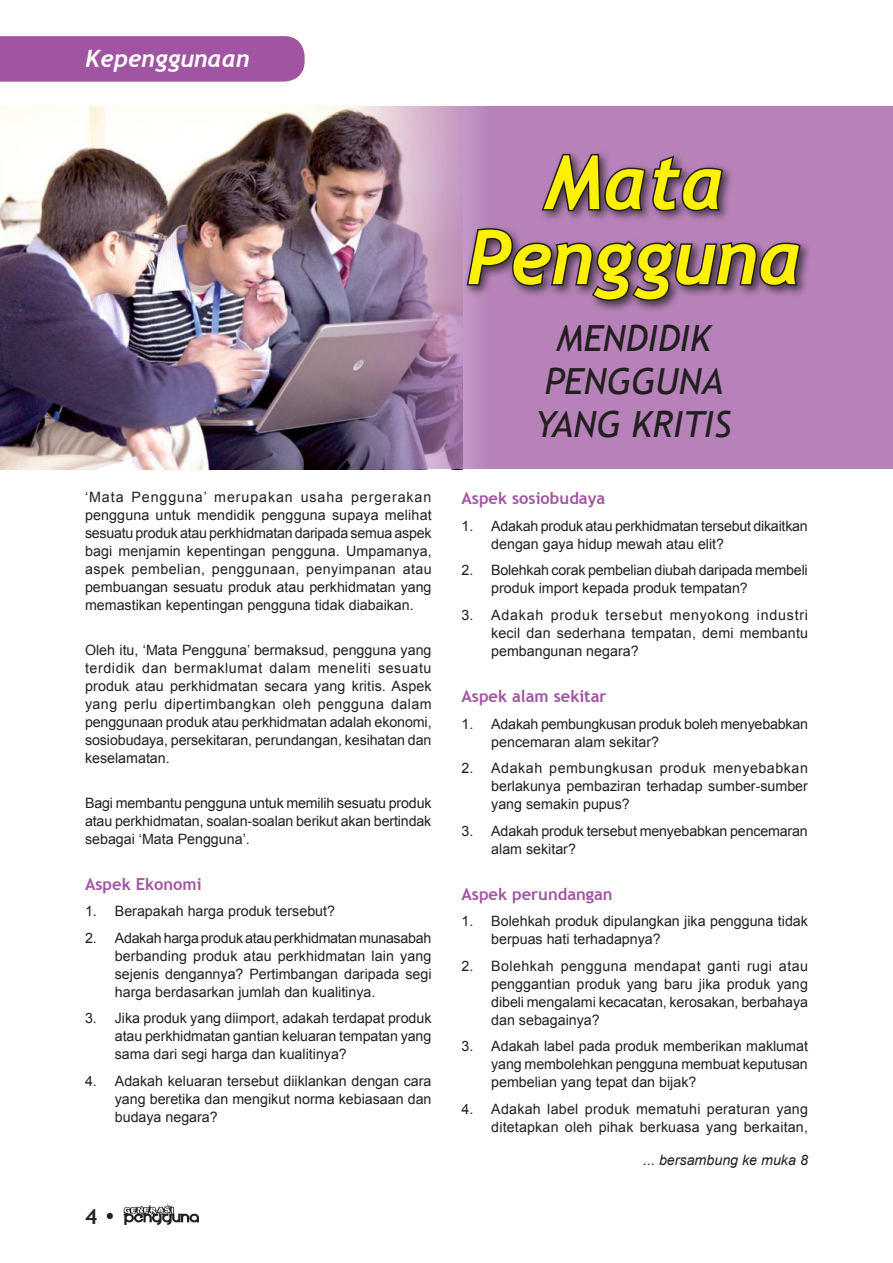
<style>
.page{position:relative;width:893px;height:1263px;background:#fff}
.page>*{position:absolute;margin:0;border:0;box-sizing:border-box;transform-origin:0 0}
.t1{font:italic 700 75px/75px "Trebuchet";color:#fff200;text-align:center}
.t2{font:italic 36px/43.2px "Trebuchet MS";color:#231f20;text-align:center}
.t3{font:italic 700 24px "Trebuchet";color:#fff}
.t4{font:700 21px "Trebuchet MS";color:#231f20}
.t5{font:700 16.5px "Trebuchet MS";color:#a154a1}
.t6{font:14.25px/18px "Arial";color:#231f20;text-align:justify}
.t7{font:italic 14.25px "Arial";color:#231f20}
.s1{font-family:"Square 721 BT"}
</style>
<div class="page">
<img style="left:0;top:106px;width:313px;height:363px">
<div style="left:0;top:36px;width:305px;height:46px;background:#a154a1"></div>
<svg style="left:313px;top:106px;width:580px;height:363px;background:#a87fa7"></svg>
<div style="left:463px;top:150px;width:430px;height:207px;background:#b782b9"></div>
<svg style="left:541px;top:153px;width:184px;height:60px"></svg>
<svg style="left:465px;top:227px;width:338px;height:76px"></svg>
<img style="left:123px;top:1204px;width:75px;height:20px">
<h3 class="t3" style="left:85px;top:43px;width:166px">Kepenggunaan</h3>
<p class="t6" style="left:85px;top:489px;width:348px">‘Mata Pengguna’ merupakan usaha pergerakan pengguna untuk mendidik pengguna supaya melihat sesuatu produk atau perkhidmatan daripada semua aspek bagi menjamin kepentingan pengguna. Umpamanya, aspek pembelian, penggunaan, penyimpanan atau pembuangan sesuatu produk atau perkhidmatan yang memastikan kepentingan pengguna tidak diabaikan.</p>
<p class="t6" style="left:85px;top:641px;width:348px">Oleh itu, ‘Mata Pengguna’ bermaksud, pengguna yang terdidik dan bermaklumat dalam meneliti sesuatu produk atau perkhidmatan secara yang kritis. Aspek yang perlu dipertimbangkan oleh pengguna dalam penggunaan produk atau perkhidmatan adalah ekonomi, sosiobudaya, persekitaran, perundangan, kesihatan dan keselamatan.</p>
<p class="t6" style="left:85px;top:794px;width:348px">Bagi membantu pengguna untuk memilih sesuatu produk atau perkhidmatan, soalan-soalan berikut akan bertindak sebagai ‘Mata Pengguna’.</p>
<p class="t5" style="left:85px;top:874px;width:118px">Aspek Ekonomi</p>
<p class="t6" style="left:85px;top:902px;width:251px">1. Berapakah harga produk tersebut?</p>
<p class="t6" style="left:115px;top:929px;width:318px;text-indent:-30px">2. Adakah harga produk atau perkhidmatan munasabah berbanding produk atau perkhidmatan lain yang sejenis dengannya? Pertimbangan daripada segi harga berdasarkan jumlah dan kualitinya.</p>
<p class="t6" style="left:115px;top:1009px;width:318px;text-indent:-30px">3. Jika produk yang diimport, adakah terdapat produk atau perkhidmatan gantian keluaran tempatan yang sama dari segi harga dan kualitinya?</p>
<p class="t6" style="left:115px;top:1072px;width:318px;text-indent:-30px">4. Adakah keluaran tersebut diiklankan dengan cara yang beretika dan mengikut norma kebiasaan dan budaya negara?</p>
<h3 class="t4" style="left:85px;top:1203px;width:33px">4 <span class="s1">•</span></h3>
<h1 class="t1" style="left:467px;top:145px;width:337px">Mata<br>Pengguna</h1>
<h2 class="t2" style="left:536px;top:317px;width:198px">MENDIDIK<br>PENGGUNA<br>YANG KRITIS</h2>
<p class="t5" style="left:461px;top:488px;width:145px">Aspek sosiobudaya</p>
<p class="t6" style="left:491px;top:517px;width:318px;text-indent:-30px">1. Adakah produk atau perkhidmatan tersebut dikaitkan dengan gaya hidup mewah atau elit?</p>
<p class="t6" style="left:491px;top:561px;width:318px;text-indent:-30px">2. Bolehkah corak pembelian diubah daripada membeli produk import kepada produk tempatan?</p>
<p class="t6" style="left:491px;top:606px;width:318px;text-indent:-30px">3. Adakah produk tersebut menyokong industri kecil dan sederhana tempatan, demi membantu pembangunan negara?</p>
<p class="t5" style="left:461px;top:686px;width:147px">Aspek alam sekitar</p>
<p class="t6" style="left:491px;top:715px;width:318px;text-indent:-30px">1. Adakah pembungkusan produk boleh menyebabkan pencemaran alam sekitar?</p>
<p class="t6" style="left:491px;top:759px;width:318px;text-indent:-30px">2. Adakah pembungkusan produk menyebabkan berlakunya pembaziran terhadap sumber-sumber yang semakin pupus?</p>
<p class="t6" style="left:491px;top:822px;width:318px;text-indent:-30px">3. Adakah produk tersebut menyebabkan pencemaran alam sekitar?</p>
<p class="t5" style="left:461px;top:884px;width:153px">Aspek perundangan</p>
<p class="t6" style="left:491px;top:913px;width:318px;text-indent:-30px">1. Bolehkah produk dipulangkan jika pengguna tidak berpuas hati terhadapnya?</p>
<p class="t6" style="left:491px;top:957px;width:318px;text-indent:-30px">2. Bolehkah pengguna mendapat ganti rugi atau penggantian produk yang baru jika produk yang dibeli mengalami kecacatan, kerosakan, berbahaya dan sebagainya?</p>
<p class="t6" style="left:491px;top:1038px;width:318px;text-indent:-30px">3. Adakah label pada produk memberikan maklumat yang membolehkan pengguna membuat keputusan pembelian yang tepat dan bijak?</p>
<p class="t6" style="left:461px;top:1100px;width:348px;text-align:right">4. Adakah label produk mematuhi peraturan yang ditetapkan oleh pihak berkuasa yang berkaitan,</p>
<p class="t7" style="left:643px;top:1151px;width:166px">... bersambung ke muka 8</p>
</div>
